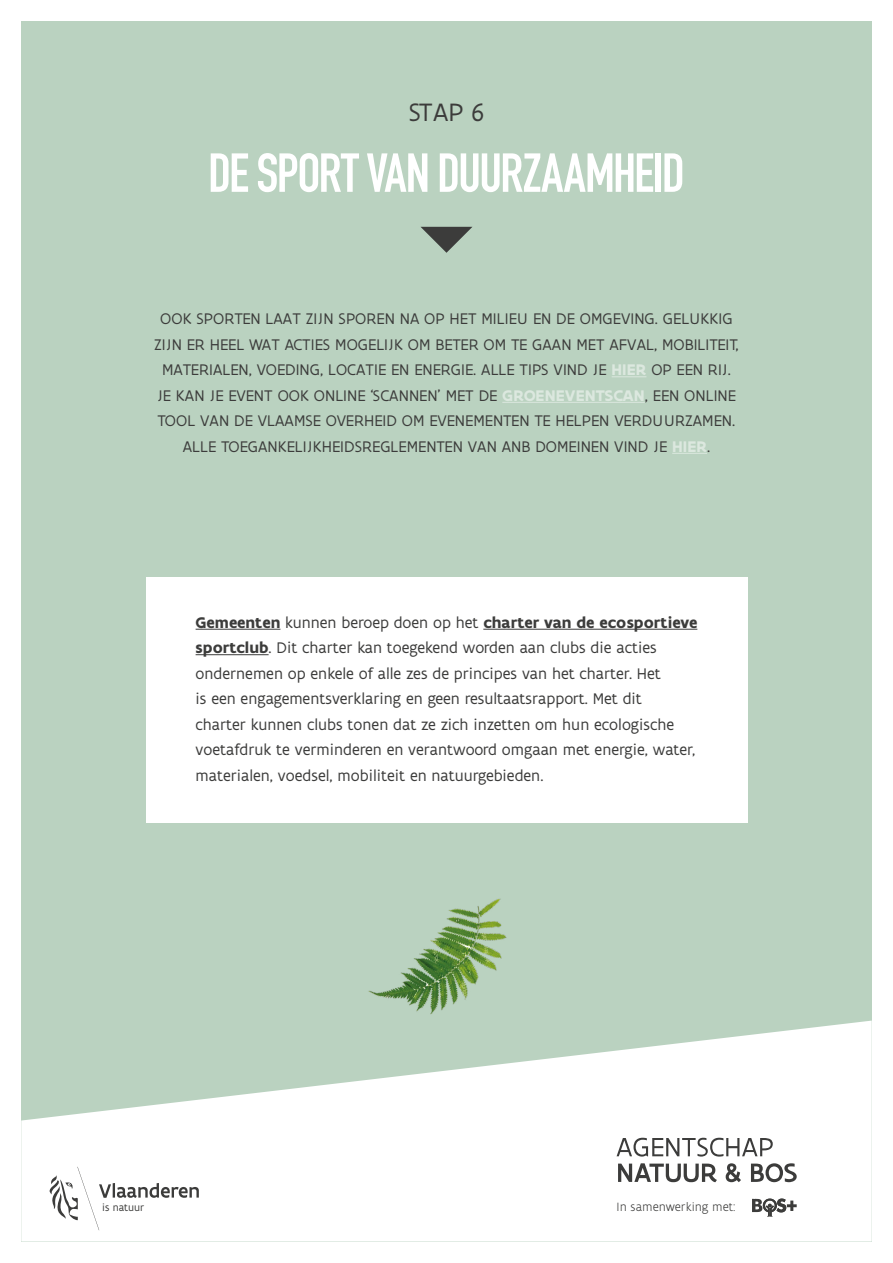
<style>
.page{position:relative;width:893px;height:1263px;background:#fff}
.page>*{position:absolute;margin:0;border:0;box-sizing:border-box;transform-origin:0 0}
.t1{font:700 54px "DIN Condensed";letter-spacing:-.03em;color:#fff}
.t2{font:27px "Flanders Art Sans";color:#3c3c3b}
.t3{font:16.5px/25.5px "Flanders Art Sans";color:#3c3c3b;text-align:center}
.t4{font:300 12.9px "Flanders Art Sans";color:#3c3c3b}
.t5{font:10.95px "Flanders Art Sans";color:#3c3c3b}
.s1{font-weight:700;color:#dce8df}
.s2{font-weight:700}
</style>
<div class="page">
<div style="left:21px;top:21px;width:851px;height:1220px;background:#bad2c0"></div>
<div style="left:146px;top:578px;width:601px;height:245px;background:#fff"></div>
<svg style="left:21px;top:1020px;width:851px;height:221px;fill:#fff"></svg>
<svg style="left:46px;top:1167px;width:153px;height:63px;background:#ececec"></svg>
<svg style="left:617px;top:1138px;width:156px;height:18px;background:#c2c2c1"></svg>
<svg style="left:618px;top:1163px;width:99px;height:19px;background:#a9a9a8"></svg>
<svg style="left:726px;top:1163px;width:15px;height:19px"></svg>
<svg style="left:751px;top:1163px;width:46px;height:19px"></svg>
<svg style="left:752px;top:1198px;width:45px;height:18px"></svg>
<hr style="left:612px;top:377px;width:34px;height:1px;background:#dce8df">
<hr style="left:502px;top:402px;width:143px;height:1px;background:#dce8df">
<hr style="left:672px;top:453px;width:35px;height:1px;background:#dce8df">
<hr style="left:196px;top:629px;width:84px;height:1px;background:#3c3c3b">
<hr style="left:483px;top:629px;width:214px;height:1px;background:#3c3c3b">
<hr style="left:196px;top:654px;width:73px;height:1px;background:#3c3c3b">
<svg style="left:421px;top:227px;width:51px;height:26px"></svg>
<img style="left:355px;top:898px;width:168px;height:131px">
<h2 class="t2" style="left:409px;top:95px;width:77px">STAP 6</h2>
<h1 class="t1" style="left:208px;top:141px;width:478px">DE SPORT VAN DUURZAAMHEID</h1>
<p class="t3" style="left:154px;top:306px;width:586px">OOK SPORTEN LAAT ZIJN SPOREN NA OP HET MILIEU EN DE OMGEVING. GELUKKIG ZIJN ER HEEL WAT ACTIES MOGELIJK OM BETER OM TE GAAN MET AFVAL, MOBILITEIT, MATERIALEN, VOEDING, LOCATIE EN ENERGIE. ALLE TIPS VIND JE <span class="s1">HIER</span> OP EEN RIJ.<br>JE KAN JE EVENT OOK ONLINE ‘SCANNEN’ MET DE <span class="s1">GROENEVENTSCAN</span>, EEN ONLINE TOOL VAN DE VLAAMSE OVERHEID OM EVENEMENTEN TE HELPEN VERDUURZAMEN.<br>ALLE TOEGANKELIJKHEIDSREGLEMENTEN VAN ANB DOMEINEN VIND JE <span class="s1">HIER</span>.</p>
<p class="t3" style="left:196px;top:610px;width:503px;text-align:left"><span class="s2">Gemeenten</span> kunnen beroep doen op het <span class="s2">charter van de ecosportieve sportclub</span>. Dit charter kan toegekend worden aan clubs die acties ondernemen op enkele of alle zes de principes van het charter. Het<br>is een engagementsverklaring en geen resultaatsrapport. Met dit<br>charter kunnen clubs tonen dat ze zich inzetten om hun ecologische voetafdruk te verminderen en verantwoord omgaan met energie, water, materialen, voedsel, mobiliteit en natuurgebieden.</p>
<p class="t5" style="left:102px;top:1201px;width:43px">is natuur</p>
<p class="t4" style="left:617px;top:1199px;width:121px">In samenwerking met:</p>
</div>
